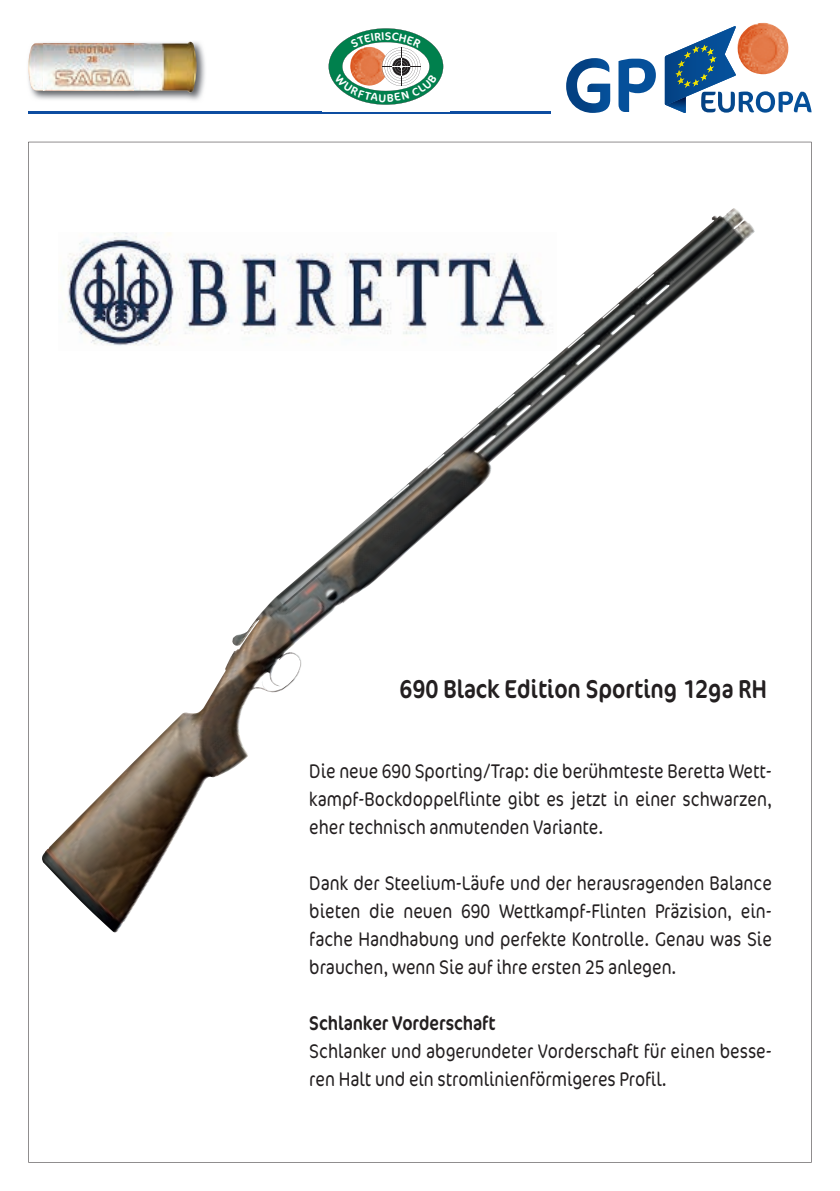
<style>
.page{position:relative;width:840px;height:1191px;background:#fff}
.page>*{position:absolute;margin:0;border:0;box-sizing:border-box;transform-origin:0 0}
.t1{font:26px "Cocon OT";color:#231f20;scale:.85 1}
.t2{font:300 20px/28px "Cocon OT";color:#231f20;text-align:justify;scale:.85 1}
.t3{font:20px "Cocon OT";color:#231f20;scale:.85 1}
</style>
<div class="page">
<svg style="left:664px;top:26px;width:147px;height:87px"></svg>
<img style="left:737px;top:23px;width:51px;height:51px">
<svg style="left:566px;top:58px;width:89px;height:55px"></svg>
<hr style="left:28px;top:111px;width:522px;height:2px;background:#0d4da1">
<img style="left:31px;top:41px;width:174px;height:60px">
<img style="left:28px;top:42px;width:169px;height:50px">
<img style="left:43px;top:43px;width:90px;height:48px">
<img style="left:42px;top:208px;width:712px;height:725px">
<svg style="left:328px;top:28px;width:115px;height:77px"></svg>
<h1 class="t1" style="left:399px;top:674px;width:433px">690 Black Edition Sporting 12ga RH</h1>
<p class="t2" style="left:309px;top:757px;width:545px">Die neue 690 Sporting/Trap: die berühmteste Beretta Wett&shy;kampf-Bockdoppelflinte gibt es jetzt in einer schwarzen, eher technisch anmutenden Variante.</p>
<p class="t2" style="left:309px;top:869px;width:545px">Dank der Steelium-Läufe und der herausragenden Balance bieten die neuen 690 Wettkampf-Flinten Präzision, ein&shy;fache Handhabung und perfekte Kontrolle. Genau was Sie brauchen, wenn Sie auf ihre ersten 25 anlegen.</p>
<p class="t3" style="left:309px;top:1011px;width:220px">Schlanker Vorderschaft</p>
<p class="t2" style="left:309px;top:1037px;width:545px">Schlanker und abgerundeter Vorderschaft für einen besse&shy;ren Halt und ein stromlinienförmigeres Profil.</p>
</div>
